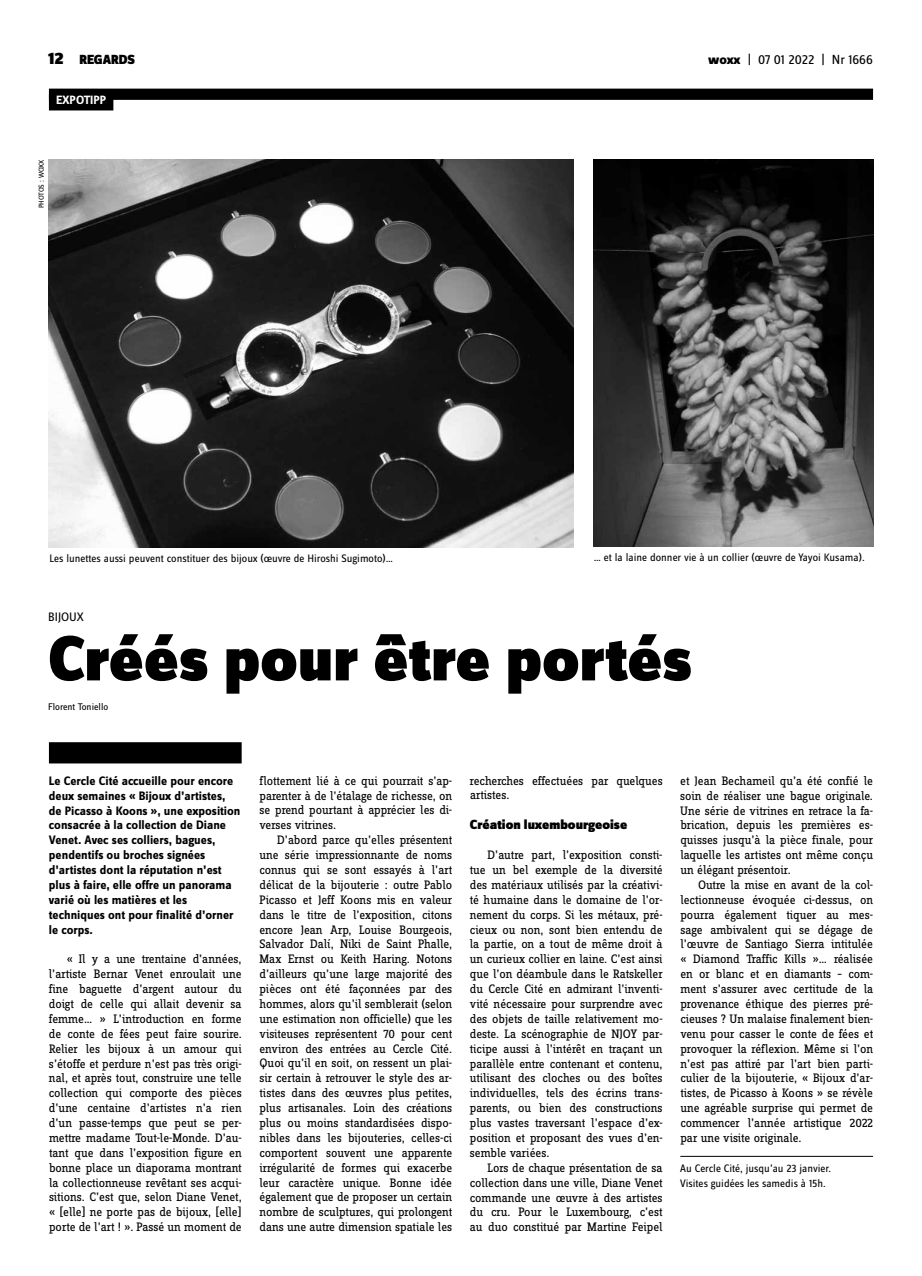
<style>
.page{position:relative;width:922px;height:1276px;background:#fff}
.page>*{position:absolute;margin:0;border:0;box-sizing:border-box;transform-origin:0 0}
.t1{font:900 66.25px "Zine Sans Dis";color:#000}
.t2{font:900 13.75px "Zine Sans Dis";color:#000}
.t3{font:13.75px "Zine Sans Dis";letter-spacing:-.01em;color:#000}
.t4{font:12.75px/14.9px "Zine Slab Dis";color:#000;text-align:justify}
.t5{font:700 12.75px/14.9px "Zine Sans Dis";color:#000}
.t6{font:12.75px "Zine Sans Dis";color:#000}
.t7{font:700 12.5px "Zine Sans Dis";color:#fff}
.t8{font:11.25px/15px "Zine Sans Dis";color:#000}
.t9{font:10px "Zine Sans Dis";color:#000}
.t10{font:7.5px "Zine Sans Dis";letter-spacing:-.005em;color:#000}
.s1{font-size:17.5px}
.s2{font-weight:800}
</style>
<div class="page">
<div style="left:49px;top:89px;width:823px;height:11px;background:#000"></div>
<div style="left:49px;top:742px;width:192px;height:21px;background:#000"></div>
<hr style="left:680px;top:1156px;width:192px;height:1px;background:#000">
<img style="left:49px;top:159px;width:525px;height:388px">
<div style="left:49px;top:94px;width:64px;height:16px;background:#000"></div>
<img style="left:593px;top:159px;width:279px;height:387px">
<p class="t2" style="left:48px;top:52px;width:88px"><span class="s1">12</span> REGARDS</p>
<p class="t3" style="left:708px;top:53px;width:166px"><span class="s2">woxx</span> | 07 01 2022 | Nr 1666</p>
<p class="t7" style="left:56px;top:93px;width:52px">EXPOTIPP</p>
<p class="t10" style="left:38px;top:208px;width:50px;rotate:-90deg">Photos : woxx</p>
<p class="t8" style="left:50px;top:551px;width:345px">Les lunettes aussi peuvent constituer des bijoux (œuvre de H iroshi Sugimoto)…</p>
<p class="t8" style="left:593px;top:550px;width:272px">… et la laine donner vie à un collier (œuvre de Yayoi Kusama).</p>
<p class="t6" style="left:48px;top:611px;width:37px">Bijoux</p>
<h1 class="t1" style="left:48px;top:622px;width:645px">Créés pour être portés</h1>
<p class="t9" style="left:48px;top:702px;width:62px">Florent Toniello</p>
<p class="t5" style="left:49px;top:773px;width:193px">Le Cercle Cité accueille pour encore deux semaines « Bijoux d’artistes, de Picasso à Koons », une exposition consacrée à la collection de Diane<br>Venet. Avec ses colliers, bagues, pendentifs ou broches signées d’artistes dont la réputation n’est plus à faire, elle offre un panorama varié où les matières et les techniques ont pour finalité d’orner le corps.</p>
<p class="t4" style="left:49px;top:952px;width:194px;text-indent:18px">« Il y a une trentaine d’années, l’artiste Bernar Venet enroulait une fine baguette d’argent autour du doigt de celle qui allait devenir sa femme… » L’introduction en forme de conte de fées peut faire sourire.<br>Relier les bijoux à un amour qui s’étoffe et perdure n’est pas très origi&shy;nal, et après tout, construire une telle collection qui comporte des pièces d’une centaine d’artistes n’a rien d’un passe-temps que peut se per&shy;mettre madame Tout-le-Monde. D’au&shy;tant que dans l’exposition figure en bonne place un diaporama montrant la collectionneuse revêtant ses acqui&shy;sitions. C’est que, selon Diane Venet, « [elle] ne porte pas de bijoux, [elle] porte de l’art ! ». Passé un moment de</p>
<p class="t4" style="left:259px;top:773px;width:194px">flottement lié à ce qui pourrait s’ap&shy;parenter à de l’étalage de richesse, on se prend pourtant à apprécier les di&shy;verses vitrines.</p>
<p class="t4" style="left:259px;top:833px;width:194px;text-indent:18px">D’abord parce qu’elles présentent une série impressionnante de noms connus qui se sont essayés à l’art délicat de la bijouterie : outre Pablo Picasso et Jeff Koons mis en valeur dans le titre de l’exposition, citons encore Jean Arp, Louise Bourgeois, Salvador Dalí, Niki de Saint Phalle, Max Ernst ou Keith Haring. Notons d’ailleurs qu’une large majorité des pièces ont été façonnées par des hommes, alors qu’il semblerait (selon une estimation non officielle) que les visiteuses représentent 70 pour cent environ des entrées au Cercle Cité.<br>Quoi qu’il en soit, on ressent un plai&shy;sir certain à retrouver le style des ar&shy;tistes dans des œuvres plus petites, plus artisanales. Loin des créations plus ou moins standardisées dispo&shy;nibles dans les bijouteries, celles-ci comportent souvent une apparente irrégularité de formes qui exacerbe leur caractère unique. Bonne idée également que de proposer un certain nombre de sculptures, qui prolongent dans une autre dimension spatiale les</p>
<p class="t4" style="left:470px;top:773px;width:194px">recherches effectuées par quelques artistes.</p>
<p class="t2" style="left:469px;top:817px;width:159px">Création luxembourgeoise</p>
<p class="t4" style="left:469px;top:848px;width:194px;text-indent:18px">D’autre part, l’exposition consti&shy;tue un bel exemple de la diversité des matériaux utilisés par la créativi&shy;té humaine dans le domaine de l’or&shy;nement du corps. Si les métaux, pré&shy;cieux ou non, sont bien entendu de la partie, on a tout de même droit à un curieux collier en laine. C’est ainsi que l’on déambule dans le Ratskeller du Cercle Cité en admirant l’inventi&shy;vité nécessaire pour surprendre avec des objets de taille relativement mo&shy;deste. La scénographie de NJOY par&shy;ticipe aussi à l’intérêt en traçant un parallèle entre contenant et contenu, utilisant des cloches ou des boîtes individuelles, tels des écrins trans&shy;parents, ou bien des constructions plus vastes traversant l’espace d’ex&shy;position et proposant des vues d’en&shy;semble variées.</p>
<p class="t4" style="left:470px;top:1160px;width:194px;text-indent:18px">Lors de chaque présentation de sa collection dans une ville, Diane Venet commande une œuvre à des artistes du cru. Pour le Luxembourg, c’est au duo constitué par Martine Feipel</p>
<p class="t4" style="left:680px;top:773px;width:194px">et Jean Bechameil qu’a été confié le soin de réaliser une bague originale.<br>Une série de vitrines en retrace la fa&shy;brication, depuis les premières es&shy;quisses jusqu’à la pièce finale, pour laquelle les artistes ont même conçu un élégant présentoir.</p>
<p class="t4" style="left:680px;top:878px;width:194px;text-indent:18px">Outre la mise en avant de la col&shy;lectionneuse évoquée ci-dessus, on pourra également tiquer au mes&shy;sage ambivalent qui se dégage de l’œuvre de Santiago Sierra intitulée « Diamond Traffic Kills »… réalisée en or blanc et en diamants – com&shy;ment s’assurer avec certitude de la provenance éthique des pierres pré&shy;cieuses ? Un malaise finalement bien&shy;venu pour casser le conte de fées et provoquer la réflexion. Même si l’on n’est pas attiré par l’art bien parti&shy;culier de la bijouterie, « Bijoux d’ar&shy;tistes, de Picasso à Koons » se révèle une agréable surprise qui permet de commencer l’année artistique 2022 par une visite originale.</p>
<p class="t8" style="left:680px;top:1161px;width:152px">Au Cercle Cité, jusqu’au 23 janvier.<br>Visites guidées les samedis à 15h.</p>
</div>
